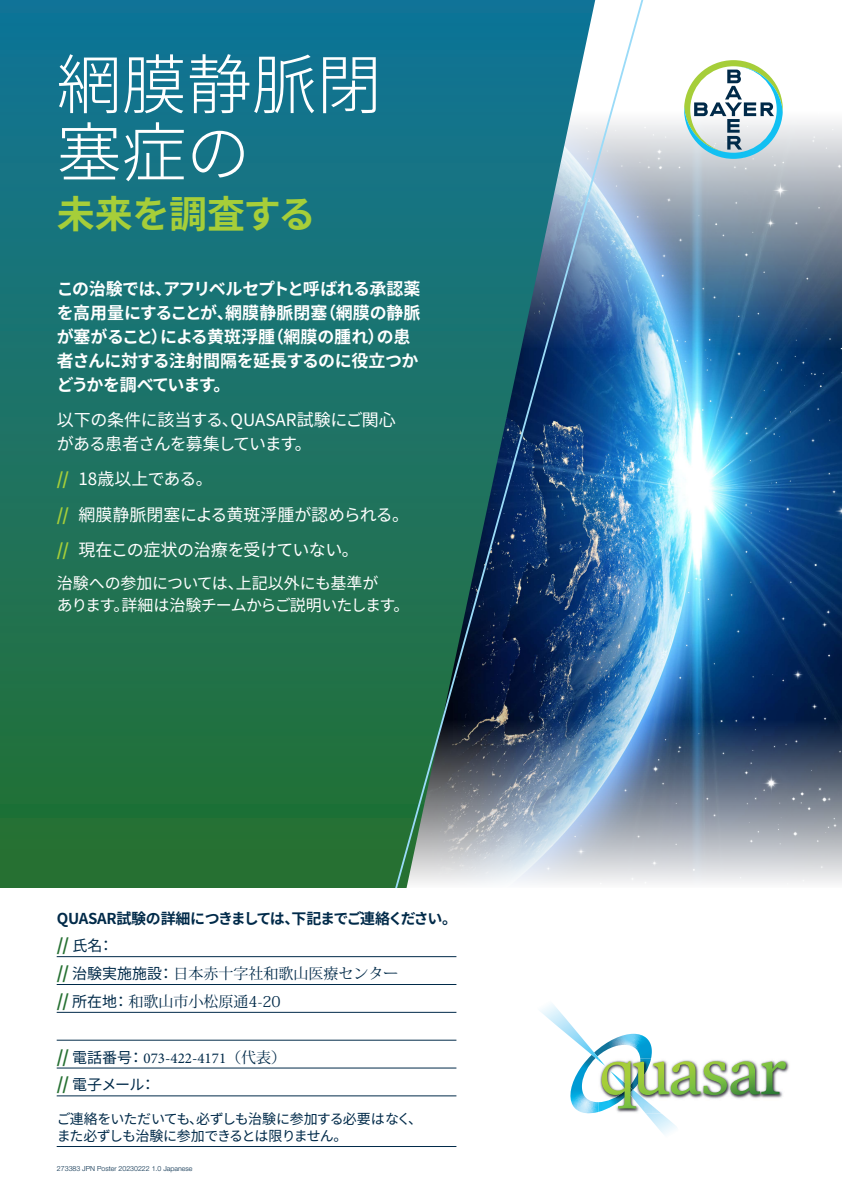
<style>
.page{position:relative;width:842px;height:1191px;background:#fff}
.page>*{position:absolute;margin:0;border:0;box-sizing:border-box;transform-origin:0 0}
.t1{font:300 65px/68px "Noto Sans CJ Kjp";color:#fff}
.t2{font:700 38px "Noto Sans CJ Kjp";letter-spacing:-.02em;color:#a6ce39}
.t3{font:700 17px/24px "Noto Sans CJ Kjp";letter-spacing:-.03em;color:#fff}
.t4{font:17px/35.3px "Noto Sans CJ Kjp";letter-spacing:-.02em;color:#fff}
.t5{font:16px/22px "Noto Sans CJ Kjp";letter-spacing:-.035em;color:#fff}
.t6{font:15px/27.8px "Koz Min Pr 6 N";color:#002a49}
.t7{font:700 15px/27.8px "Noto Sans CJ Kjp";letter-spacing:-.02em;color:#002a49}
.t8{font:15px "Minion Pro";color:#002a49}
.t9{font:15px "Noto Sans CJ Kjp";letter-spacing:-.055em;color:#002a49}
.t10{font:14px/16.8px "Noto Sans CJ Kjp";letter-spacing:-.05em;color:#002a49}
.t11{font:300 7px "Helvetica Neue LT Std";color:#002a49}
.s1{font-weight:700;color:#a6ce39}
.s2{font-size:17px;color:#267032}
.s3{font-weight:400}
.s4{font-family:"Noto Sans CJ Kjp";font-weight:700;font-size:17px;color:#267032}
.s5{font-family:"Noto Sans CJ Kjp"}
.s6{font-family:"Koz Min Pr 6 N"}
.s7{font-weight:700;font-size:17px;color:#267032}
</style>
<div class="page">
<img style="left:647px;top:348px;width:195px;height:341px">
<img style="left:647px;top:121px;width:195px;height:227px">
<svg style="left:647px;top:689px;width:195px;height:194px;background:#6b7d95"></svg>
<svg style="left:684px;top:60px;width:99px;height:99px"></svg>
<svg style="left:0;top:0;width:375px;height:888px;background:#1b7263"></svg>
<img style="left:375px;top:0;width:272px;height:888px">
<svg style="left:540px;top:1004px;width:246px;height:131px"></svg>
<hr style="left:57px;top:956px;width:399px;height:1px;background:#002a49">
<hr style="left:57px;top:984px;width:399px;height:1px;background:#002a49">
<hr style="left:57px;top:1012px;width:399px;height:1px;background:#002a49">
<hr style="left:57px;top:1040px;width:399px;height:1px;background:#002a49">
<hr style="left:57px;top:1067px;width:399px;height:1px;background:#002a49">
<hr style="left:57px;top:1095px;width:399px;height:1px;background:#002a49">
<hr style="left:57px;top:1146px;width:399px;height:1px;background:#002a49">
<h1 class="t1" style="left:57px;top:52px;width:326px">網膜静脈閉塞症の</h1>
<h2 class="t2" style="left:57px;top:193px;width:261px">未来を調査する</h2>
<p class="t3" style="left:57px;top:277px;width:365px">この治験では、アフリベルセプトと呼ばれる承認薬を高用量にすることが、網膜静脈閉塞（網膜の静脈が塞がること）による黄斑浮腫（網膜の腫れ）の患者さんに対する注射間隔を延長するのに役立つかどうかを調べています。</p>
<p class="t4" style="left:57px;top:408px;width:341px;line-height:24px">以下の条件に該当する、QUASAR試験にご関心がある患者さんを募集しています。</p>
<p class="t4" style="left:57px;top:462px;width:354px"><span class="s1">//</span> 18歳以上である。<br><span class="s1">//</span> 網膜静脈閉塞による黄斑浮腫が認められる。<span class="s1">//</span> 現在この症状の治療を受けていない。</p>
<p class="t5" style="left:57px;top:573px;width:354px">治験への参加については、上記以外にも基準が<br>あります。詳細は治験チームからご説明いたします。</p>
<p class="t7" style="left:57px;top:904px;width:402px">QUASAR試験の詳細につきましては、下記までご連絡ください。<span class="s2">//</span> <span class="s3">氏名：</span></p>
<p class="t6" style="left:57px;top:960px;width:358px"><span class="s4">//</span> <span class="s5">治験実施施設：</span>日本赤十字社和歌山医療センター　<span class="s4">//</span> <span class="s5">所在地：</span>和歌山市小松原通4-20</p>
<p class="t8" style="left:57px;top:1048px;width:231px"><span class="s4">//</span> <span class="s5">電話番号：</span>073-422-4171<span class="s6">（代表）</span></p>
<p class="t9" style="left:57px;top:1076px;width:100px"><span class="s7">//</span> 電子メール：</p>
<p class="t10" style="left:57px;top:1111px;width:367px">ご連絡をいただいても、必ずしも治験に参加する必要はなく、また必ずしも治験に参加できるとは限りません。</p>
<p class="t11" style="left:57px;top:1164px;width:137px">273383 JPN Poster 20230222 1.0 Japanese</p>
</div>
